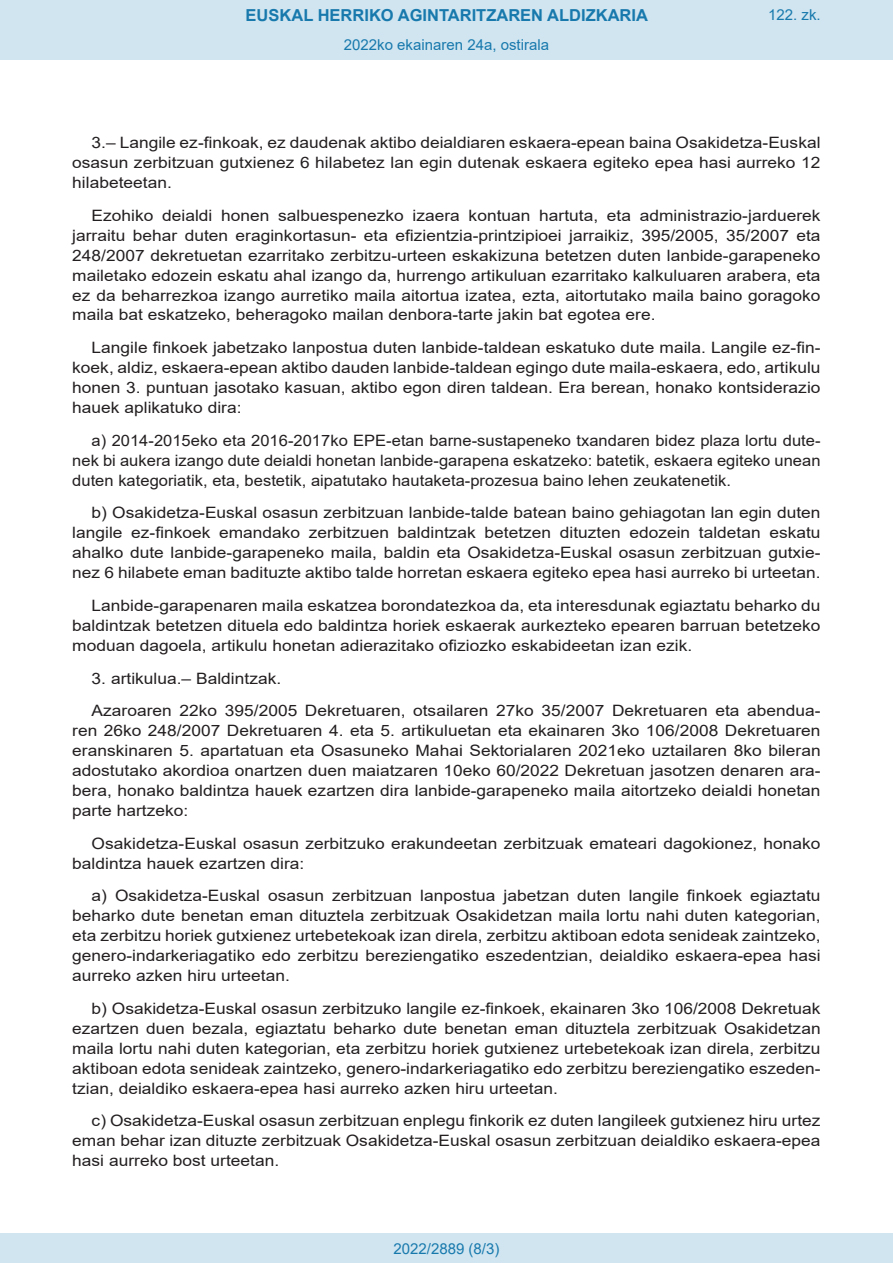
<style>
.page{position:relative;width:893px;height:1263px;background:#fff}
.page>*{position:absolute;margin:0;border:0;box-sizing:border-box;transform-origin:0 0}
.t1{font:700 16.5px "Arial";color:#1879ad}
.BOPVDetalle{font:15.6px/20px "Arial";color:#231f20;text-align:justify;scale:1.11 1}
.BOPVDetalle-2{font:15.6px/20px "Arial";color:#231f20;text-align:justify;scale:1.05 1}
.Paginacion_Centro{font:15px "Arial";color:#1879ad}
</style>
<div class="page">
<div style="left:0;top:0;width:893px;height:60px;background:#d0e5f0"></div>
<div style="left:0;top:1233px;width:893px;height:30px;background:#d0e5f0"></div>
<p class="t1" style="left:246px;top:3px;width:404px">EUSKAL HERRIKO AGINTARITZAREN ALDIZKARIA</p>
<p class="Paginacion_Centro" style="left:344px;top:35px;width:207px">2022ko ekainaren 24a, ostirala</p>
<p class="Paginacion_Centro" style="left:768px;top:5px;width:54px">122. zk.</p>
<p class="BOPVDetalle" style="left:72px;top:133px;width:676px;text-indent:19px">3.– Langile ez-finkoak, ez daudenak aktibo deialdiaren eskaera-epean baina Osakidetza-Euskal osasun zerbitzuan gutxienez 6 hilabetez lan egin dutenak eskaera egiteko epea hasi aurreko 12 hilabeteetan.</p>
<p class="BOPVDetalle" style="left:72px;top:205px;width:676px;text-indent:19px">Ezohiko deialdi honen salbuespenezko izaera kontuan hartuta, eta administrazio-jarduerek jarraitu behar duten eraginkortasun- eta efizientzia-printzipioei jarraikiz, 395/2005, 35/2007 eta 248/2007 dekretuetan ezarritako zerbitzu-urteen eskakizuna betetzen duten lanbide-garapeneko mailetako edozein eskatu ahal izango da, hurrengo artikuluan ezarritako kalkuluaren arabera, eta ez da beharrezkoa izango aurretiko maila aitortua izatea, ezta, aitortutako maila baino goragoko maila bat eskatzeko, beheragoko mailan denbora-tarte jakin bat egotea ere.</p>
<p class="BOPVDetalle" style="left:72px;top:338px;width:676px;text-indent:19px">Langile finkoek jabetzako lanpostua duten lanbide-taldean eskatuko dute maila. Langile ez-fin&shy;koek, aldiz, eskaera-epean aktibo dauden lanbide-taldean egingo dute maila-eskaera, edo, artikulu honen 3. puntuan jasotako kasuan, aktibo egon diren taldean. Era berean, honako kontsiderazio hauek aplikatuko dira:</p>
<p class="BOPVDetalle-2" style="left:72px;top:430px;width:714px;text-indent:19px">a) 2014-2015eko eta 2016-2017ko EPE-etan barne-sustapeneko txandaren bidez plaza lortu dute&shy;nek bi aukera izango dute deialdi honetan lanbide-garapena eskatzeko: batetik, eskaera egiteko unean duten kategoriatik, eta, bestetik, aipatutako hautaketa-prozesua baino lehen zeukatenetik.</p>
<p class="BOPVDetalle" style="left:72px;top:503px;width:676px;text-indent:19px">b) Osakidetza-Euskal osasun zerbitzuan lanbide-talde batean baino gehiagotan lan egin duten langile ez-finkoek emandako zerbitzuen baldintzak betetzen dituzten edozein taldetan eskatu ahalko dute lanbide-garapeneko maila, baldin eta Osakidetza-Euskal osasun zerbitzuan gutxie&shy;nez 6 hilabete eman badituzte aktibo talde horretan eskaera egiteko epea hasi aurreko bi urteetan.</p>
<p class="BOPVDetalle" style="left:72px;top:595px;width:676px;text-indent:19px">Lanbide-garapenaren maila eskatzea borondatezkoa da, eta interesdunak egiaztatu beharko du baldintzak betetzen dituela edo baldintza horiek eskaerak aurkezteko epearen barruan betetzeko moduan dagoela, artikulu honetan adierazitako ofiziozko eskabideetan izan ezik.</p>
<p class="BOPVDetalle" style="left:92px;top:668px;width:172px">3. artikulua.– Baldintzak.</p>
<p class="BOPVDetalle" style="left:72px;top:701px;width:676px;text-indent:19px">Azaroaren 22ko 395/2005 Dekretuaren, otsailaren 27ko 35/2007 Dekretuaren eta abendua&shy;ren 26ko 248/2007 Dekretuaren 4. eta 5. artikuluetan eta ekainaren 3ko 106/2008 Dekretuaren eranskinaren 5. apartatuan eta Osasuneko Mahai Sektorialaren 2021eko uztailaren 8ko bileran adostutako akordioa onartzen duen maiatzaren 10eko 60/2022 Dekretuan jasotzen denaren ara&shy;bera, honako baldintza hauek ezartzen dira lanbide-garapeneko maila aitortzeko deialdi honetan parte hartzeko:</p>
<p class="BOPVDetalle" style="left:72px;top:833px;width:676px;text-indent:19px">Osakidetza-Euskal osasun zerbitzuko erakundeetan zerbitzuak emateari dagokionez, honako baldintza hauek ezartzen dira:</p>
<p class="BOPVDetalle" style="left:72px;top:886px;width:676px;text-indent:19px">a) Osakidetza-Euskal osasun zerbitzuan lanpostua jabetzan duten langile finkoek egiaztatu beharko dute benetan eman dituztela zerbitzuak Osakidetzan maila lortu nahi duten kategorian, eta zerbitzu horiek gutxienez urtebetekoak izan direla, zerbitzu aktiboan edota senideak zaintzeko, genero-indarkeriagatiko edo zerbitzu bereziengatiko eszedentzian, deialdiko eskaera-epea hasi aurreko azken hiru urteetan.</p>
<p class="BOPVDetalle" style="left:72px;top:998px;width:676px;text-indent:19px">b) Osakidetza-Euskal osasun zerbitzuko langile ez-finkoek, ekainaren 3ko 106/2008 Dekretuak ezartzen duen bezala, egiaztatu beharko dute benetan eman dituztela zerbitzuak Osakidetzan maila lortu nahi duten kategorian, eta zerbitzu horiek gutxienez urtebetekoak izan direla, zerbitzu aktiboan edota senideak zaintzeko, genero-indarkeriagatiko edo zerbitzu bereziengatiko eszeden&shy;tzian, deialdiko eskaera-epea hasi aurreko azken hiru urteetan.</p>
<p class="BOPVDetalle" style="left:72px;top:1111px;width:676px;text-indent:19px">c) Osakidetza-Euskal osasun zerbitzuan enplegu finkorik ez duten langileek gutxienez hiru urtez eman behar izan dituzte zerbitzuak Osakidetza-Euskal osasun zerbitzuan deialdiko eskaera-epea hasi aurreko bost urteetan.</p>
<p class="Paginacion_Centro" style="left:393px;top:1238px;width:107px">2022/2889 (8/3)</p>
</div>
